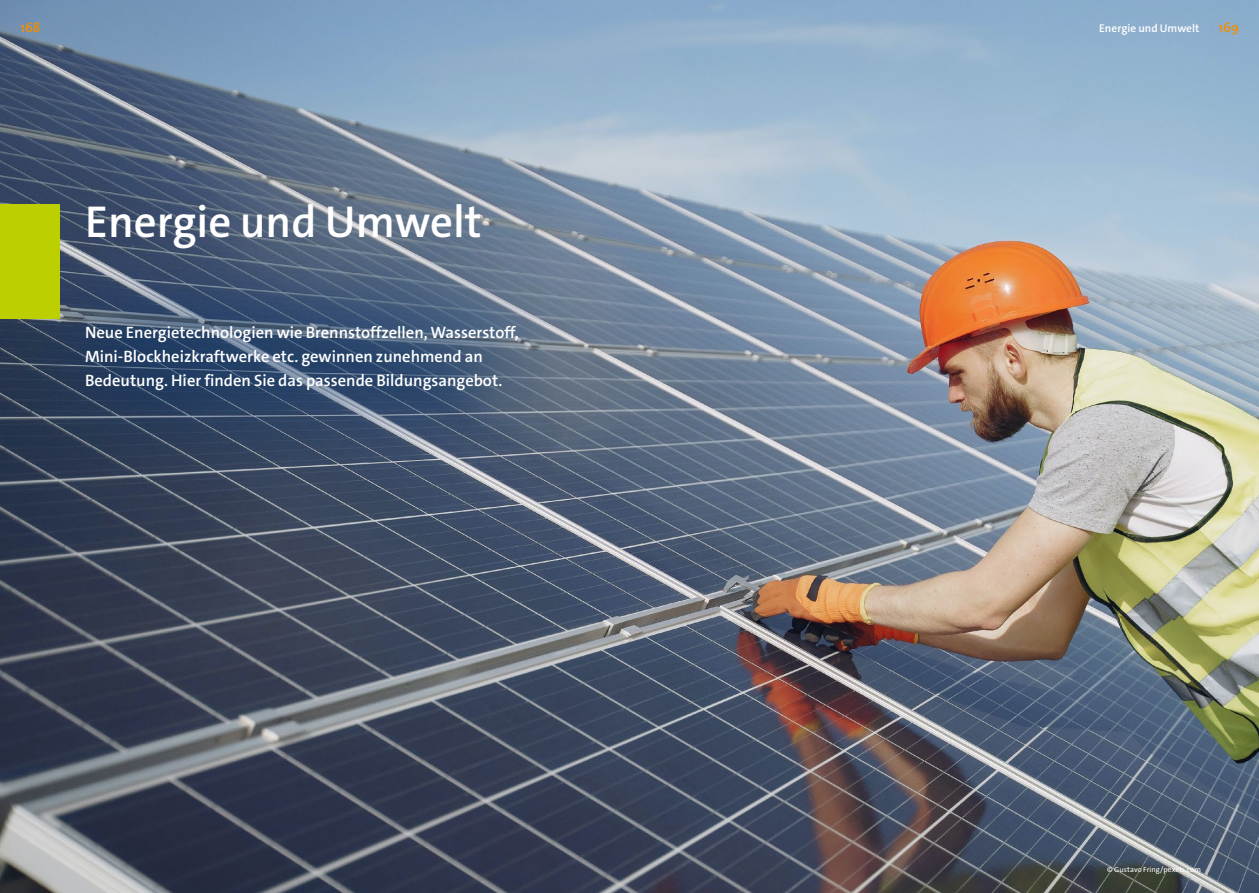
<style>
.page{position:relative;width:1259px;height:893px;background:#fff}
.page>*{position:absolute;margin:0;border:0;box-sizing:border-box;transform-origin:0 0}
.t1{font:600 45px "The Sans C4 s";color:#fff}
.t2{font:600 16.5px/24px "The Sans C4 s";color:#fff}
.t3{font:600 13.5px "The Sans C4 s";color:#f28e00}
.t4{font:600 11.25px "The Sans C4 s";letter-spacing:.005em;color:#fff}
.t5{font:7.5px "The Sans C4 s";letter-spacing:.01em;color:#fff}
</style>
<div class="page">
<img style="left:0;top:0;width:1259px;height:893px">
<svg style="left:0;top:233px;width:604px;height:249px;background:#475974"></svg>
<div style="left:0;top:204px;width:60px;height:115px;background:#bccf00"></div>
<p class="t3" style="left:20px;top:19px;width:21px">168</p>
<p class="t4" style="left:1099px;top:21px;width:102px">Energie und Umwelt</p>
<p class="t3" style="left:1218px;top:19px;width:22px">169</p>
<h1 class="t1" style="left:85px;top:193px;width:398px">Energie und Umwelt</h1>
<p class="t2" style="left:85px;top:321px;width:435px">Neue Energietechnologien wie Brennstoffzellen, Wasserstoff,<br>Mini-Blockheizkraftwerke etc. gewinnen zunehmend an<br>Bedeutung. Hier finden Sie das passende Bildungsangebot.</p>
<p class="t5" style="left:1107px;top:864px;width:95px">© Gustavo Fring/pexels.com</p>
</div>
